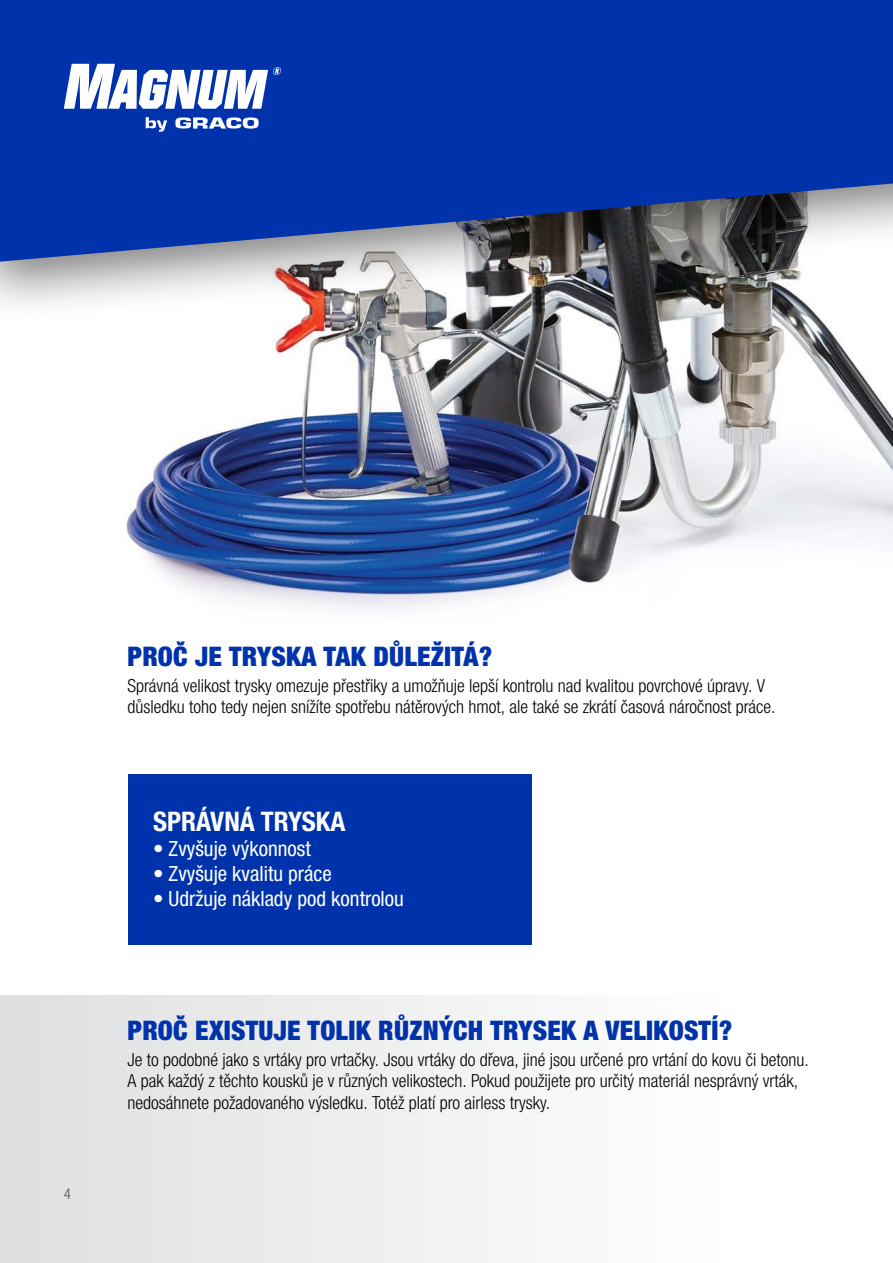
<style>
.page{position:relative;width:893px;height:1263px;background:#fff}
.page>*{position:absolute;margin:0;border:0;box-sizing:border-box;transform-origin:0 0}
.t1{font:900 condensed 27px "Helvetica Neue LTW1 G";letter-spacing:.01em;color:#0033ab}
.t2{font:700 condensed 27px "Helvetica Neue LTW1 G";color:#fff}
.t3{font:condensed 21px "Helvetica Neue LTW1 G";color:#fff}
.t4{font:300 condensed 18px/21.6px "Helvetica Neue LTW1 G";color:#000}
.t5{font:300 condensed 15px "Helvetica Neue LTW1 G";color:#000}
</style>
<div class="page">
<img style="left:126px;top:324px;width:767px;height:285px">
<div style="left:0;top:0;width:893px;height:324px;background:#000;opacity:.51"></div>
<svg style="left:0;top:0;width:893px;height:262px;background:#143fa4"></svg>
<svg style="left:64px;top:64px;width:217px;height:45px"></svg>
<svg style="left:175px;top:117px;width:84px;height:12px"></svg>
<svg style="left:146px;top:117px;width:21px;height:15px"></svg>
<div style="left:0;top:995px;width:893px;height:268px;background:linear-gradient(to right,#dfe0e1,#fff)"></div>
<hr style="left:892px;top:240px;width:1px;height:134px;background:#bcbec0">
<div style="left:128px;top:774px;width:403px;height:170px;background:#0033ab"></div>
<p class="t5" style="left:64px;top:1185px;width:9px">4</p>
<h1 class="t1" style="left:128px;top:640px;width:366px">PROČ JE TRYSKA TAK DŮLEŽITÁ?</h1>
<p class="t4" style="left:128px;top:674px;width:649px">Správná velikost trysky omezuje přestřiky a umožňuje lepší kontrolu nad kvalitou povrchové úpravy. V důsledku toho tedy nejen snížíte spotřebu nátěrových hmot, ale také se zkrátí časová náročnost práce.</p>
<h1 class="t2" style="left:153px;top:805px;width:194px">SPRÁVNÁ TRYSKA</h1>
<p class="t3" style="left:153px;top:836px;width:159px">• Zvyšuje výkonnost</p>
<p class="t3" style="left:153px;top:861px;width:180px">• Zvyšuje kvalitu práce</p>
<p class="t3" style="left:153px;top:887px;width:252px">• Udržuje náklady pod kontrolou</p>
<h1 class="t1" style="left:128px;top:1014px;width:606px">PROČ EXISTUJE TOLIK RŮZNÝCH TRYSEK A VELIKOSTÍ?</h1>
<p class="t4" style="left:128px;top:1049px;width:683px">Je to podobné jako s vrtáky pro vrtačky. Jsou vrtáky do dřeva, jiné jsou určené pro vrtání do kovu či betonu.<br>A pak každý z těchto kousků je v různých velikostech. Pokud použijete pro určitý materiál nesprávný vrták, nedosáhnete požadovaného výsledku. Totéž platí pro airless trysky.</p>
</div>
